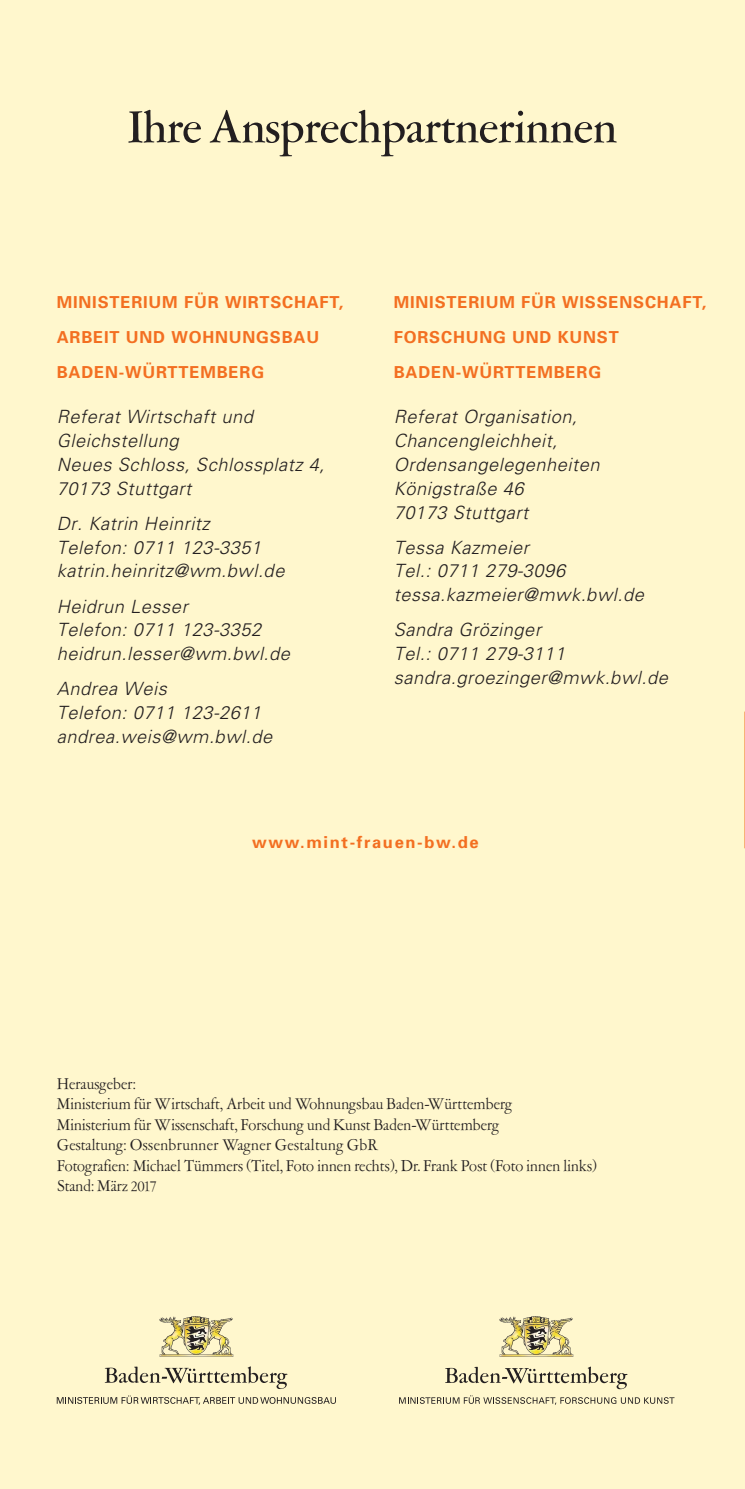
<style>
.page{position:relative;width:745px;height:1489px;background:#fff}
.page>*{position:absolute;margin:0;border:0;box-sizing:border-box;transform-origin:0 0}
.t1{font:500 50px "Garamont Amst SH";color:#231f20}
.t2{font:italic 300 18.25px/23.8px "Univers";letter-spacing:.03em;color:#231f20}
.t3{font:17.5px/20.5px "Garamont Amst SH Rom";letter-spacing:.01em;color:#231f20}
.t4{font:700 16.5px/35px "Univers";letter-spacing:.05em;color:#f36f21}
.t5{font:700 16.5px "Univers";letter-spacing:.1em;color:#f36f21}
</style>
<div class="page">
<div style="left:0;top:0;width:744px;height:1488px;background:#fff7cd"></div>
<img style="left:744px;top:0;width:1px;height:744px">
<img style="left:499px;top:1316px;width:75px;height:40px">
<svg style="left:445px;top:1366px;width:182px;height:22px"></svg>
<svg style="left:399px;top:1395px;width:275px;height:9px"></svg>
<img style="left:159px;top:1316px;width:75px;height:40px">
<svg style="left:105px;top:1366px;width:182px;height:22px"></svg>
<svg style="left:57px;top:1395px;width:279px;height:9px"></svg>
<h1 class="t1" style="left:128px;top:108px;width:490px">Ihre Ansprechpartnerinnen</h1>
<p class="t4" style="left:57px;top:286px;width:288px">MINISTERIUM FÜR WIRTSCHAFT,<br>ARBEIT UND WOHNUNGSBAU<br>BADEN-WÜRTTEMBERG</p>
<p class="t2" style="left:57px;top:407px;width:269px">Referat Wirtschaft und<br>Gleich stellung<br>Neues Schloss, Schlossplatz 4,<br>70173 Stuttgart</p>
<p class="t2" style="left:57px;top:513px;width:229px">Dr. Katrin Heinritz<br>Telefon: 0711 123-3351 katrin.heinritz@wm.bwl.de</p>
<p class="t2" style="left:57px;top:595px;width:235px">Heidrun Lesser<br>Telefon: 0711 123-3352 heidrun.lesser@wm.bwl.de</p>
<p class="t2" style="left:57px;top:678px;width:217px">Andrea Weis<br>Telefon: 0711 123-2611 andrea.weis@wm.bwl.de</p>
<p class="t4" style="left:393px;top:286px;width:314px">MINISTERIUM FÜR WISSEN SCHAFT,<br>FORSCHUNG UND KUNST<br>BADEN-WÜRTTEMBERG</p>
<p class="t2" style="left:393px;top:407px;width:207px">Referat Organisation,<br>Chancengleichheit,<br>Ordensangelegenheiten<br>Königstraße 46<br>70173 Stuttgart</p>
<p class="t2" style="left:393px;top:537px;width:251px">Tessa Kazmeier<br>Tel.: 0711 279-3096 tessa.kazmeier@mwk.bwl.de</p>
<p class="t2" style="left:393px;top:619px;width:275px">Sandra Grözinger<br>Tel.: 0711 279-3111 sandra.groezinger@mwk.bwl.de</p>
<p class="t5" style="left:252px;top:836px;width:228px">www.mint-frauen-bw.de</p>
<p class="t3" style="left:57px;top:1074px;width:541px">Herausgeber:<br>Ministerium für Wirtschaft, Arbeit und Wohnungsbau Baden-Württemberg<br>Ministerium für Wissenschaft, Forschung und Kunst Baden-Württemberg<br>Gestaltung: Ossenbrunner Wagner Gestaltung GbR<br>Fotografien: Michael Tümmers (Titel, Foto innen rechts), Dr. Frank Post (Foto innen links)<br>Stand: März 2017</p>
</div>
